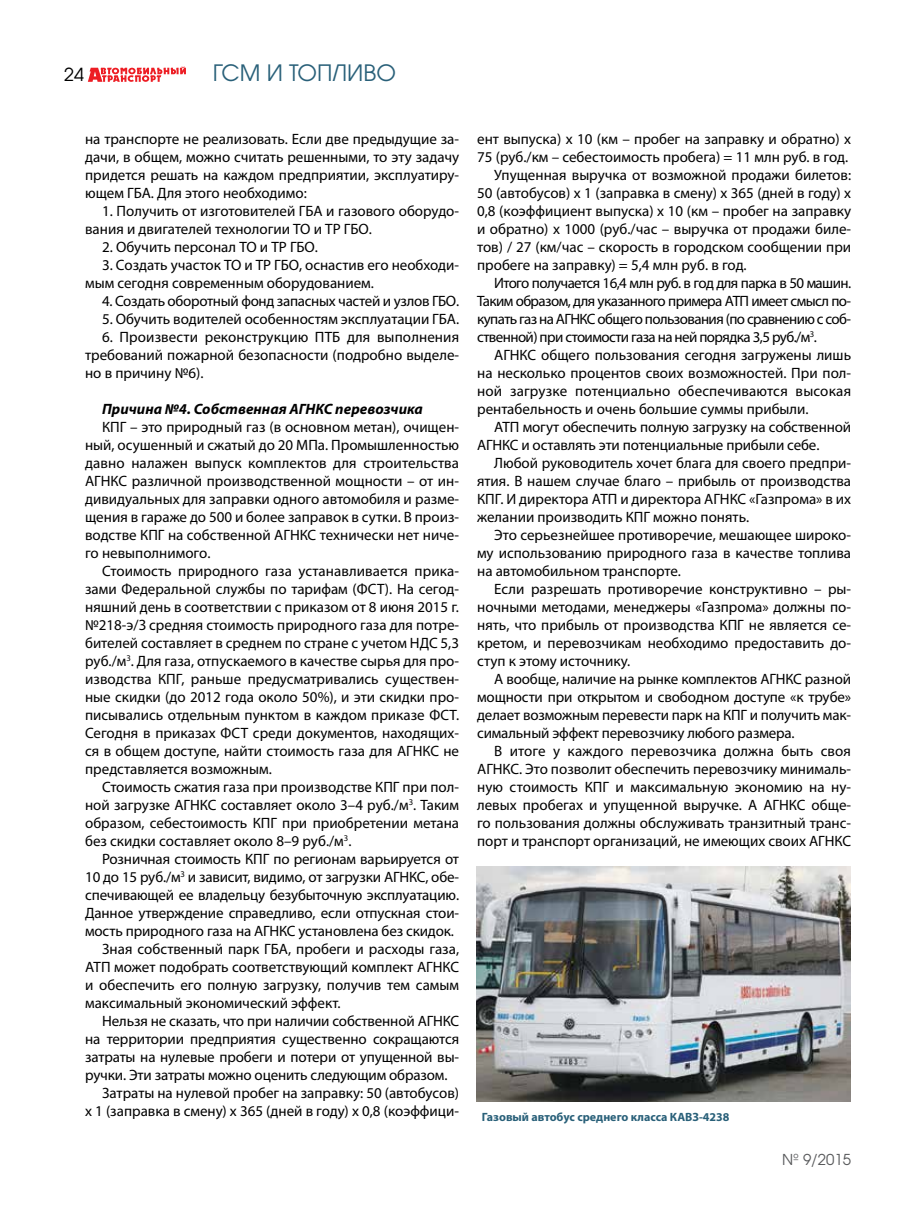
<style>
.page{position:relative;width:915px;height:1212px;background:#fff}
.page>*{position:absolute;margin:0;border:0;box-sizing:border-box;transform-origin:0 0}
.t1{font:22.5px "AG Avalanche C";color:#296079}
.t2{font:18px "AG Avalanche C";color:#000}
.t3{font:15px/18px "Myriad Pro";color:#000;text-align:justify}
.t4{font:15px "Myriad Pro";letter-spacing:-.04em;color:#000}
.t5{font:15px "Myriad Pro";letter-spacing:-.02em;color:#000}
.t6{font:italic 700 15px "Myriad Pro";color:#000}
.t7{font:15px "AG Avalanche C";color:#58595b}
.t8{font:700 12px "Myriad Pro";color:#296079}
</style>
<div class="page">
<svg style="left:88px;top:66px;width:98px;height:16px"></svg>
<img style="left:476px;top:866px;width:374px;height:235px">
<p class="t2" style="left:64px;top:63px;width:21px">24</p>
<h1 class="t1" style="left:213px;top:59px;width:184px">ГСМ И ТОПЛИВО</h1>
<p class="t3" style="left:85px;top:130px;width:375px">на транспорте не реализовать. Если две предыдущие за&shy;дачи, в общем, можно считать решенными, то эту задачу придется решать на каждом предприятии, эксплуатиру&shy;ющем ГБА. Для этого необходимо:</p>
<p class="t3" style="left:85px;top:202px;width:375px;text-indent:17px">1. Получить от изготовителей ГБА и газового оборудо&shy;вания и двигателей технологии ТО и ТР ГБО.</p>
<p class="t3" style="left:102px;top:238px;width:217px">2. Обучить персонал ТО и ТР ГБО.</p>
<p class="t3" style="left:85px;top:256px;width:375px;text-indent:17px">3. Создать участок ТО и ТР ГБО, оснастив его необходи&shy;мым сегодня современным оборудованием.</p>
<p class="t5" style="left:102px;top:292px;width:358px">4. Создать оборотный фонд запасных частей и узлов ГБО.</p>
<p class="t3" style="left:102px;top:310px;width:358px">5. Обучить водителей особенностям эксплуатации ГБА.</p>
<p class="t3" style="left:85px;top:328px;width:375px;text-indent:17px">6. Произвести реконструкцию ПТБ для выполнения требований пожарной безопасности (подробно выделе&shy;но в причину №6).</p>
<p class="t6" style="left:102px;top:399px;width:322px">Причина №4. Собственная АГНКС перевозчика</p>
<p class="t3" style="left:85px;top:418px;width:375px;text-indent:17px">КПГ – это природный газ (в основном метан), очищен&shy;ный, осушенный и сжатый до 20 МПа. Промышленностью давно налажен выпуск комплектов для строительства АГНКС различной производственной мощности – от ин&shy;дивидуальных для заправки одного автомобиля и разме&shy;щения в гараже до 500 и более заправок в сутки. В произ&shy;водстве КПГ на собственной АГНКС технически нет ниче&shy;го невыполнимого.</p>
<p class="t3" style="left:85px;top:562px;width:375px;text-indent:17px">Стоимость природного газа устанавливается прика&shy;зами Федеральной службы по тарифам (ФСТ). На сегод&shy;няшний день в соответствии с приказом от 8 июня 2015 г. №218-э/З средняя стоимость природного газа для потре&shy;бителей составляет в среднем по стране с учетом НДС 5,3 руб./м<sup>3</sup>. Для газа, отпускаемого в качестве сырья для про&shy;изводства КПГ, раньше предусматривались существен&shy;ные скидки (до 2012 года около 50%), и эти скидки про&shy;писывались отдельным пунктом в каждом приказе ФСТ.<br>Сегодня в приказах ФСТ среди документов, находящих&shy;ся в общем доступе, найти стоимость газа для АГНКС не представляется возможным.</p>
<p class="t3" style="left:85px;top:778px;width:375px;text-indent:17px">Стоимость сжатия газа при производстве КПГ при пол&shy;ной загрузке АГНКС составляет около 3–4 руб./м<sup>3</sup>. Таким образом, себестоимость КПГ при приобретении метана без скидки составляет около 8–9 руб./м<sup>3</sup>.</p>
<p class="t3" style="left:102px;top:850px;width:358px">Розничная стоимость КПГ по регионам варьируется от</p>
<p class="t3" style="left:85px;top:868px;width:375px">10 до 15 руб./м<sup>3</sup> и зависит, видимо, от загрузки АГНКС, обе-</p>
<p class="t3" style="left:85px;top:886px;width:375px">спечивающей ее владельцу безубыточную эксплуатацию.</p>
<p class="t3" style="left:85px;top:904px;width:375px">Данное утверждение справедливо, если отпускная стои-</p>
<p class="t3" style="left:85px;top:922px;width:370px">мость природного газа на АГНКС установлена без скидок.</p>
<p class="t3" style="left:102px;top:940px;width:358px">Зная собственный парк ГБА, пробеги и расходы газа,</p>
<p class="t3" style="left:85px;top:958px;width:375px">АТП может подобрать соответствующий комплект АГНКС</p>
<p class="t3" style="left:85px;top:976px;width:375px">и обеспечить его полную загрузку, получив тем самым</p>
<p class="t3" style="left:85px;top:994px;width:257px">максимальный экономический эффект.</p>
<p class="t3" style="left:102px;top:1012px;width:358px">Нельзя не сказать, что при наличии собственной АГНКС</p>
<p class="t3" style="left:85px;top:1030px;width:375px">на территории предприятия существенно сокращаются</p>
<p class="t3" style="left:85px;top:1048px;width:375px">затраты на нулевые пробеги и потери от упущенной вы-</p>
<p class="t3" style="left:85px;top:1066px;width:364px">ручки. Эти затраты можно оценить следующим образом.</p>
<p class="t3" style="left:102px;top:1084px;width:358px">Затраты на нулевой пробег на заправку: 50 (автобусов)</p>
<p class="t3" style="left:85px;top:1102px;width:375px">х 1 (заправка в смену) х 365 (дней в году) х 0,8 (коэффици-</p>
<p class="t3" style="left:477px;top:130px;width:375px">ент выпуска) х 10 (км – пробег на заправку и обратно) х</p>
<p class="t3" style="left:477px;top:148px;width:372px">75 (руб./км – себестоимость пробега) = 11 млн руб. в год.</p>
<p class="t3" style="left:494px;top:166px;width:358px">Упущенная выручка от возможной продажи билетов:</p>
<p class="t3" style="left:477px;top:184px;width:375px">50 (автобусов) х 1 (заправка в смену) х 365 (дней в году) х</p>
<p class="t3" style="left:477px;top:202px;width:375px">0,8 (коэффициент выпуска) х 10 (км – пробег на заправку</p>
<p class="t3" style="left:477px;top:220px;width:375px">и обратно) х 1000 (руб./час – выручка от продажи биле-</p>
<p class="t3" style="left:477px;top:238px;width:375px">тов) / 27 (км/час – скорость в городском сообщении при</p>
<p class="t3" style="left:477px;top:256px;width:271px">пробеге на заправку) = 5,4 млн руб. в год.</p>
<p class="t4" style="left:494px;top:274px;width:358px">Итого получается 16,4 млн руб. в год для парка в 50 машин.</p>
<p class="t4" style="left:477px;top:292px;width:375px">Таким образом, для указанного примера АТП имеет смысл по-</p>
<p class="t4" style="left:477px;top:310px;width:375px">купать газ на АГНКС общего пользования (по сравнению с соб-</p>
<p class="t4" style="left:477px;top:328px;width:341px">ственной) при стоимости газа на ней порядка 3,5 руб./м<sup>3</sup>.</p>
<p class="t3" style="left:494px;top:346px;width:358px">АГНКС общего пользования сегодня загружены лишь</p>
<p class="t3" style="left:477px;top:364px;width:375px">на несколько процентов своих возможностей. При пол-</p>
<p class="t3" style="left:477px;top:382px;width:375px">ной загрузке потенциально обеспечиваются высокая</p>
<p class="t3" style="left:477px;top:400px;width:333px">рентабельность и очень большие суммы прибыли.</p>
<p class="t3" style="left:494px;top:418px;width:358px">АТП могут обеспечить полную загрузку на собственной</p>
<p class="t3" style="left:477px;top:436px;width:343px">АГНКС и оставлять эти потенциальные прибыли себе.</p>
<p class="t3" style="left:494px;top:454px;width:358px">Любой руководитель хочет блага для своего предпри-</p>
<p class="t3" style="left:477px;top:472px;width:375px">ятия. В нашем случае благо – прибыль от производства</p>
<p class="t3" style="left:477px;top:490px;width:375px">КПГ. И директора АТП и директора АГНКС «Газпрома» в их</p>
<p class="t3" style="left:477px;top:508px;width:273px">желании производить КПГ можно понять.</p>
<p class="t3" style="left:494px;top:526px;width:358px">Это серьезнейшее противоречие, мешающее широко-</p>
<p class="t3" style="left:477px;top:544px;width:375px">му использованию природного газа в качестве топлива</p>
<p class="t3" style="left:477px;top:562px;width:205px">на автомобильном транспорте.</p>
<p class="t3" style="left:494px;top:580px;width:358px">Если разрешать противоречие конструктивно – ры-</p>
<p class="t3" style="left:477px;top:598px;width:375px">ночными методами, менеджеры «Газпрома» должны по-</p>
<p class="t3" style="left:477px;top:616px;width:375px">нять, что прибыль от производства КПГ не является се-</p>
<p class="t3" style="left:477px;top:634px;width:375px">кретом, и перевозчикам необходимо предоставить до-</p>
<p class="t3" style="left:477px;top:652px;width:154px">ступ к этому источнику.</p>
<p class="t3" style="left:494px;top:670px;width:358px">А вообще, наличие на рынке комплектов АГНКС разной</p>
<p class="t3" style="left:477px;top:688px;width:375px">мощности при открытом и свободном доступе «к трубе»</p>
<p class="t3" style="left:477px;top:706px;width:375px">делает возможным перевести парк на КПГ и получить мак-</p>
<p class="t3" style="left:477px;top:724px;width:319px">симальный эффект перевозчику любого размера.</p>
<p class="t3" style="left:494px;top:742px;width:358px">В итоге у каждого перевозчика должна быть своя</p>
<p class="t3" style="left:477px;top:760px;width:375px">АГНКС. Это позволит обеспечить перевозчику минималь-</p>
<p class="t3" style="left:477px;top:778px;width:375px">ную стоимость КПГ и максимальную экономию на ну-</p>
<p class="t3" style="left:477px;top:796px;width:375px">левых пробегах и упущенной выручке. А АГНКС обще-</p>
<p class="t3" style="left:477px;top:814px;width:375px">го пользования должны обслуживать транзитный транс-</p>
<p class="t3" style="left:477px;top:832px;width:375px">порт и транспорт организаций, не имеющих своих АГНКС</p>
<p class="t8" style="left:481px;top:1109px;width:249px">Газовый автобус среднего класса КАВЗ-4238</p>
<p class="t7" style="left:781px;top:1150px;width:70px">№ 9/2015</p>
</div>
